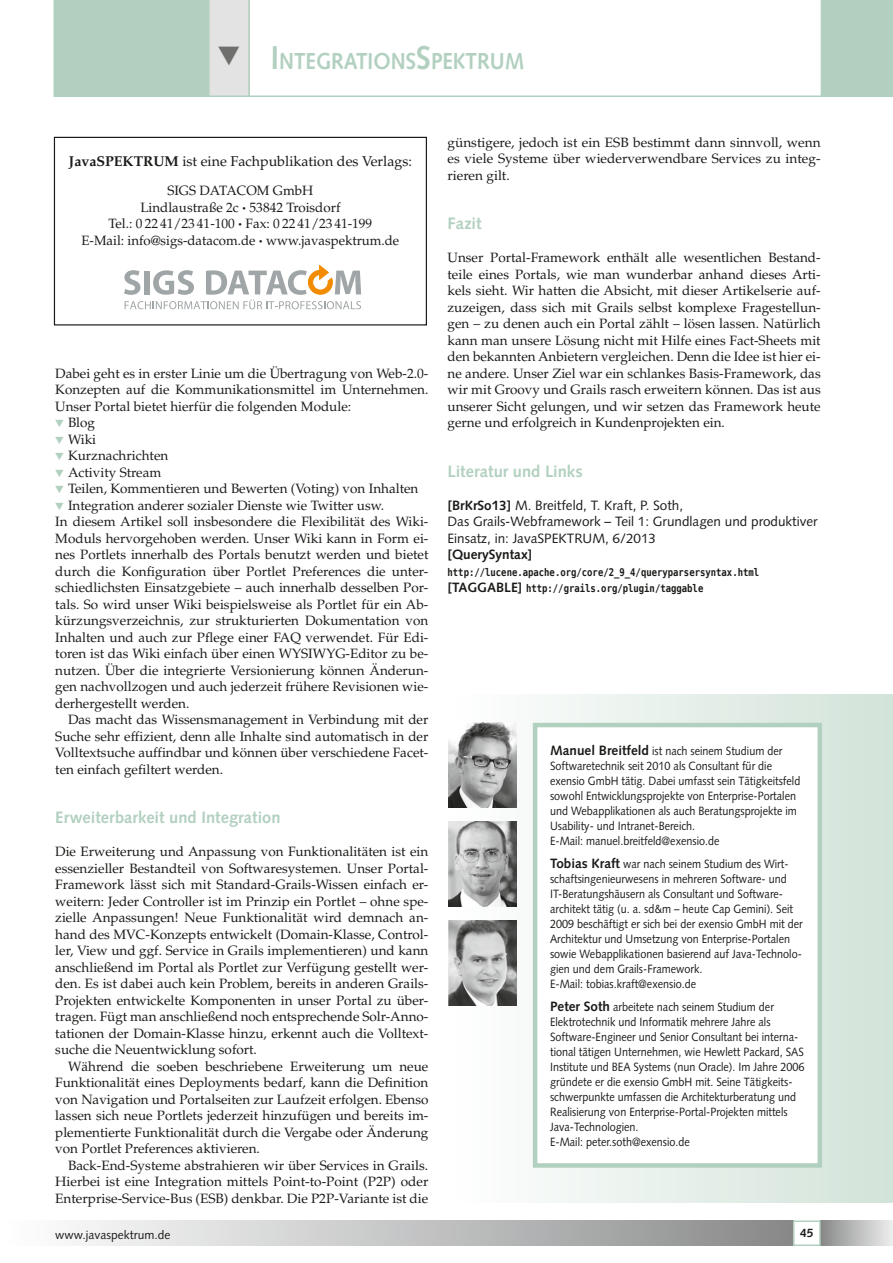
<style>
.page{position:relative;width:893px;height:1263px;background:#fff}
.page>*{position:absolute;margin:0;border:0;box-sizing:border-box;transform-origin:0 0}
.t1{font:700 23.1px "Syntax";color:#b2d0bf;scale:.9 1}
.t2{font:700 16.5px "Syntax";color:#b2d0bf}
.t3{font:14.25px "Palatino";color:#1a1a18}
.t4{font:13.5px/16.5px "Palatino";color:#1a1a18;text-align:justify}
.t5{font:13.5px/16.5px "Syntax";color:#1a1a18}
.t6{font:700 13.5px "Syntax";color:#1a1a18}
.t7{font:12px/15px "Syntax";color:#1a1a18;scale:.9 1}
.t8{font:12px "Syntax";color:#1a1a18}
.t9{font:700 12px "Syntax";color:#1a1a18}
.t10{font:700 10.5px/16.5px "Bitstream Vera Sans Mono";color:#1a1a18;scale:.85 1}
.s1{font-size:33px}
.s2{font-weight:700}
.s3{font-family:"Frutiger";font-weight:900}
.s4{font-family:"European Pi Three";font-size:10.5px;color:#b2d0bf}
.s5{font-family:"Syntax";font-size:13.5px}
.s6{font-weight:700;font-size:13.5px}
</style>
<div class="page">
<div style="left:0;top:1220px;width:793px;height:26px;background:linear-gradient(to right,#fff,#898a8a)"></div>
<div style="left:821px;top:1220px;width:72px;height:26px;background:linear-gradient(to right,#898a8a,#ededee)"></div>
<div style="left:793px;top:1220px;width:28px;height:26px;border:2px solid #b2d0bf"></div>
<svg style="left:250px;top:0;width:571px;height:97px"></svg>
<div style="left:821px;top:0;width:72px;height:97px;background:#b2d0bf"></div>
<div style="left:448px;top:695px;width:445px;height:507px;background:linear-gradient(to right,#fefefe,#d2e3d9)"></div>
<div style="left:535px;top:725px;width:285px;height:440px;background:#fff"></div>
<div style="left:533px;top:723px;width:289px;height:445px;border:4px solid #b2d0bf"></div>
<img style="left:449px;top:723px;width:68px;height:85px">
<img style="left:449px;top:822px;width:68px;height:85px">
<img style="left:449px;top:921px;width:68px;height:85px">
<div style="left:54px;top:137px;width:373px;height:188px;border:1px solid #1a1a18"></div>
<svg style="left:124px;top:264px;width:237px;height:45px"></svg>
<svg style="left:54px;top:0;width:196px;height:97px;background:#bbd3c6"></svg>
<h1 class="t1" style="left:271px;top:48px;width:283px"><span class="s1">I</span>NTEGRATIONS<span class="s1">S</span>PEKTRUM</h1>
<p class="t3" style="left:69px;top:153px;width:345px"><span class="s2">JavaSPEKTRUM</span> ist eine Fachpublikation des Verlags:</p>
<p class="t4" style="left:82px;top:183px;width:319px;text-align:center">SIGS DATACOM GmbH<br>Lindlaustraße 2c <span class="s3">·</span> 53842 Troisdorf<br>Tel.: 0 22 41/23 41-100 <span class="s3">·</span> Fax: 0 22 41/23 41-199<br>E-Mail: info@sigs-datacom.de <span class="s3">·</span> www.javaspektrum.de</p>
<p class="t4" style="left:55px;top:365px;width:375px;text-align:left">Dabei geht es in erster Linie um die Übertragung von Web-2.0- Konzepten auf die Kommunikationsmittel im Unternehmen.<br>Unser Portal bietet hierfür die folgenden Module:<br><span class="s4">H</span> Blog<br><span class="s4">H</span> Wiki<br><span class="s4">H</span> Kurznachrichten<br><span class="s4">H</span> Activity Stream<br><span class="s4">H</span> Teilen, Kommentieren und Bewerten (Voting) von Inhalten <span class="s4">H</span> Integration anderer sozialer Dienste wie Twitter usw.<br>In diesem Artikel soll insbesondere die Flexibilität des Wiki-Moduls hervorgehoben werden. Unser Wiki kann in Form ei&shy;nes Portlets innerhalb des Portals benutzt werden und bietet durch die Konfiguration über Portlet Preferences die unter&shy;schiedlichsten Einsatzgebiete – auch innerhalb desselben Por&shy;tals. So wird unser Wiki beispielsweise als Portlet für ein Ab&shy;kürzungsverzeichnis, zur strukturierten Dokumentation von Inhalten und auch zur Pflege einer FAQ verwendet. Für Edi&shy;toren ist das Wiki einfach über einen WYSIWYG-Editor zu be&shy;nutzen. Über die integrierte Versionierung können Änderun&shy;gen nachvollzogen und auch jederzeit frühere Revisionen wie&shy;derhergestellt werden.</p>
<p class="t4" style="left:55px;top:711px;width:375px;text-indent:13px">Das macht das Wissensmanagement in Verbindung mit der Suche sehr effizient, denn alle Inhalte sind automatisch in der Volltextsuche auffindbar und können über verschiedene Facet&shy;ten einfach gefiltert werden.</p>
<p class="t2" style="left:55px;top:808px;width:227px">Erweiterbarkeit und Integration</p>
<p class="t4" style="left:55px;top:843px;width:375px">Die Erweiterung und Anpassung von Funktionalitäten ist ein essenzieller Bestandteil von Softwaresystemen. Unser Portal-Framework lässt sich mit Standard-Grails-Wissen einfach er&shy;weitern: Jeder Controller ist im Prinzip ein Portlet – ohne spe&shy;zielle Anpassungen! Neue Funktionalität wird demnach an&shy;hand des MVC-Konzepts entwickelt (Domain-Klasse, Control&shy;ler, View und ggf. Service in Grails implementieren) und kann anschließend im Portal als Portlet zur Verfügung gestellt wer&shy;den. Es ist dabei auch kein Problem, bereits in anderen Grails-Projekten entwickelte Komponenten in unser Portal zu über&shy;tragen. Fügt man anschließend noch entsprechende Solr-Anno&shy;tationen der Domain-Klasse hinzu, erkennt auch die Volltext&shy;suche die Neuentwicklung sofort.</p>
<p class="t4" style="left:55px;top:1058px;width:375px;text-indent:13px">Während die soeben beschriebene Erweiterung um neue Funktionalität eines Deployments bedarf, kann die Definition von Navigation und Portalseiten zur Laufzeit erfolgen. Ebenso lassen sich neue Portlets jederzeit hinzufügen und bereits im&shy;plementierte Funktionalität durch die Vergabe oder Änderung von Portlet Preferences aktivieren.</p>
<p class="t4" style="left:55px;top:1157px;width:375px;text-indent:13px">Back-End-Systeme abstrahieren wir über Services in Grails.<br>Hierbei ist eine Integration mittels Point-to-Point (P2P) oder Enterprise-Service-Bus (ESB) denkbar. Die P2P-Variante ist die</p>
<p class="t4" style="left:448px;top:134px;width:375px">günstigere, jedoch ist ein ESB bestimmt dann sinnvoll, wenn es viele Systeme über wiederverwendbare Services zu integ&shy;rieren gilt.</p>
<p class="t2" style="left:448px;top:214px;width:36px">Fazit</p>
<p class="t4" style="left:448px;top:249px;width:375px">Unser Portal-Framework enthält alle wesentlichen Bestand&shy;teile eines Portals, wie man wunderbar anhand dieses Arti&shy;kels sieht. Wir hatten die Absicht, mit dieser Artikelserie auf&shy;zuzeigen, dass sich mit Grails selbst komplexe Fragestellun&shy;gen – zu denen auch ein Portal zählt – lösen lassen. Natürlich kann man unsere Lösung nicht mit Hilfe eines Fact-Sheets mit den bekannten Anbietern vergleichen. Denn die Idee ist hier ei&shy;ne andere. Unser Ziel war ein schlankes Basis-Framework, das wir mit Groovy und Grails rasch erweitern können. Das ist aus unserer Sicht gelungen, und wir setzen das Framework heute gerne und erfolgreich in Kundenprojekten ein.</p>
<p class="t2" style="left:448px;top:461px;width:137px">Literatur und Links</p>
<p class="t5" style="left:448px;top:497px;width:372px"><span class="s2">[BrKrSo13]</span> M. Breitfeld, T. Kraft, P. Soth,<br>Das Grails-Webframework – Teil 1: Grundlagen und produktiver<br>Einsatz, in: JavaSPEKTRUM, 6/2013</p>
<p class="t6" style="left:448px;top:547px;width:86px">[QuerySyntax]</p>
<p class="t10" style="left:448px;top:564px;width:368px">http://lucene.apache.org/core/2_9_4/queryparsersyntax.html <span class="s5">[TAGGABLE]</span> http://grails.org/plugin/taggable</p>
<p class="t7" style="left:550px;top:743px;width:280px"><span class="s6">Manuel Breitfeld</span> ist nach seinem Studium der Softwaretechnik seit 2010 als Consultant für die exensio GmbH tätig. Dabei umfasst sein Tätigkeitsfeld sowohl Entwicklungsprojekte von Enterprise-Portalen und Webapplikationen als auch Beratungsprojekte im Usability- und Intranet-Bereich.<br>E-Mail: manuel.breitfeld@exensio.de</p>
<p class="t7" style="left:550px;top:856px;width:282px"><span class="s6">Tobias Kraft</span> war nach seinem Studium des Wirt&shy;schaftsingenieurwesens in mehreren Software- und IT-Beratungshäusern als Consultant und Software&shy;architekt tätig (u. a. sd&amp;m – heute Cap Gemini). Seit 2009 beschäftigt er sich bei der exensio GmbH mit der Architektur und Umsetzung von Enterprise-Portalen sowie Webapplikationen basierend auf Java-Technolo&shy;gien und dem Grails-Framework.<br>E-Mail: tobias.kraft@exensio.de</p>
<p class="t7" style="left:550px;top:999px;width:284px"><span class="s6">Peter Soth</span> arbeitete nach seinem Studium der Elektrotechnik und Informatik mehrere Jahre als Software-Engineer und Senior Consultant bei interna&shy;tional tätigen Unternehmen, wie Hewlett Packard, SAS Institute und BEA Systems (nun Oracle). Im Jahre 2006 gründete er die exensio GmbH mit. Seine Tätigkeits&shy;schwerpunkte umfassen die Architekturberatung und Realisierung von Enterprise-Portal-Projekten mittels Java-Technologien.<br>E-Mail: peter.soth@exensio.de</p>
<p class="t8" style="left:55px;top:1227px;width:117px">www.javaspektrum.de</p>
<p class="t9" style="left:800px;top:1226px;width:15px">45</p>
</div>
